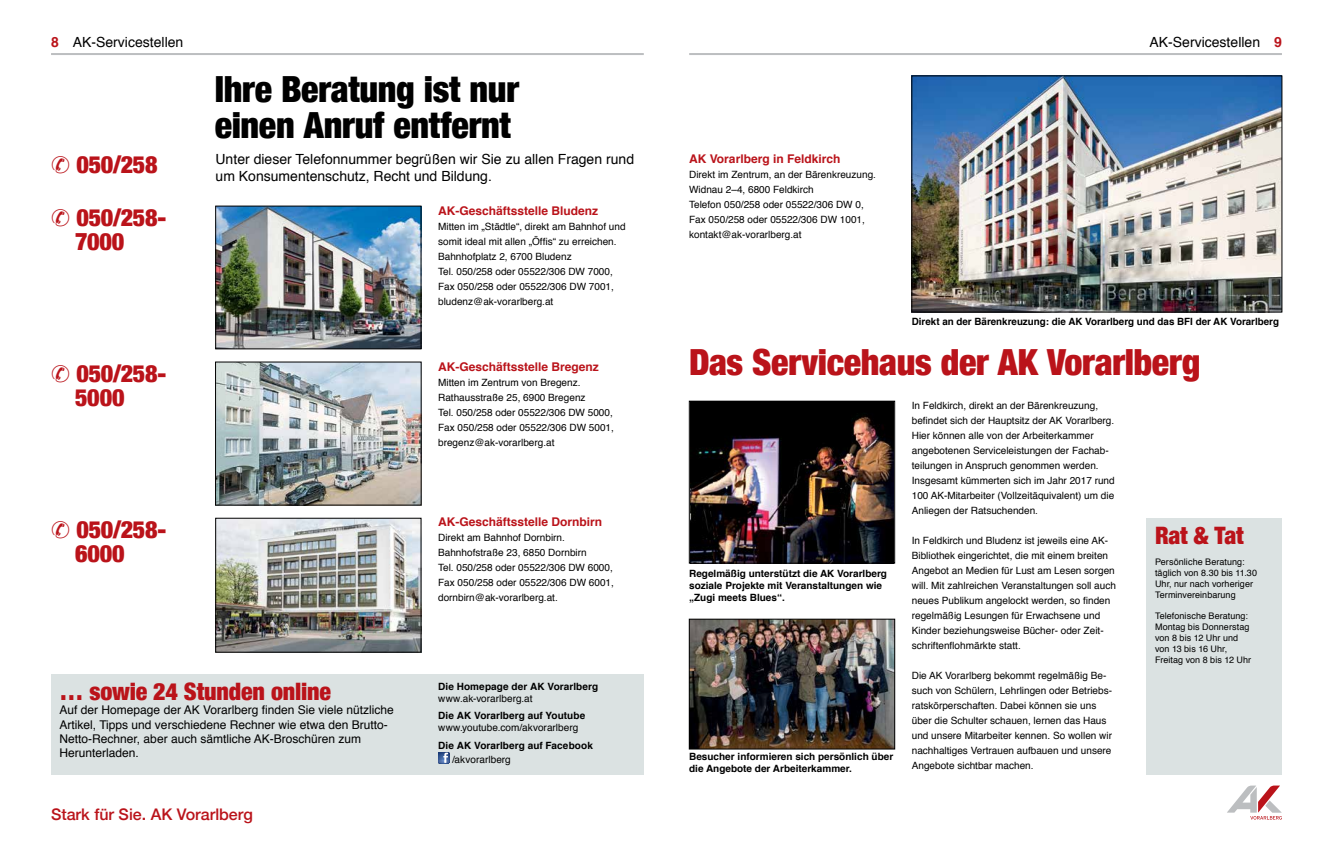
<style>
.page{position:relative;width:1333px;height:865px;background:#fff}
.page>*{position:absolute;margin:0;border:0;box-sizing:border-box;transform-origin:0 0}
.t1{font:900 condensed 36px/36px "Helvetica Neue";letter-spacing:-.01em;color:#000}
.t2{font:900 condensed 36px "Helvetica Neue";letter-spacing:-.01em;color:#ba131a}
.t3{font:900 condensed 24px/24px "Helvetica Neue";letter-spacing:-.01em;color:#ba131a}
.t4{font:500 16px "Helvetica Neue";color:#ba131a}
.t5{font:14px/16.8px "Helvetica";color:#000}
.t6{font:12px/14.4px "Helvetica";color:#000}
.t7{font:700 12px "Helvetica";color:#ba131a}
.t8{font:10px/15px "Helvetica";color:#000}
.t9{font:700 10px/12px "Helvetica";color:#000}
.t10{font:9px/10.8px "Helvetica";letter-spacing:.005em;color:#000}
.s1{font-weight:700;color:#ba131a}
</style>
<div class="page">
<hr style="left:689px;top:53px;width:592px;height:2px;background:#bcbec0">
<hr style="left:51px;top:53px;width:592px;height:2px;background:#bcbec0">
<img style="left:217px;top:520px;width:202px;height:130px">
<img style="left:217px;top:208px;width:202px;height:139px">
<div style="left:215px;top:206px;width:206px;height:143px;border:1px solid #000"></div>
<img style="left:217px;top:364px;width:202px;height:139px">
<img style="left:913px;top:78px;width:366px;height:232px">
<div style="left:911px;top:76px;width:370px;height:236px;border:1px solid #000"></div>
<div style="left:1146px;top:518px;width:135px;height:256px;background:#dbe2e2"></div>
<img style="left:691px;top:621px;width:201px;height:126px">
<div style="left:689px;top:619px;width:205px;height:130px;border:1px solid #000"></div>
<div style="left:51px;top:674px;width:592px;height:100px;background:#dbe2e2"></div>
<svg style="left:438px;top:752px;width:11px;height:11px"></svg>
<img style="left:691px;top:403px;width:201px;height:158px">
<div style="left:689px;top:401px;width:205px;height:162px;border:1px solid #000"></div>
<svg style="left:1227px;top:785px;width:54px;height:34px"></svg>
<h3 class="t5" style="left:51px;top:34px;width:134px"><span class="s1">8</span> AK-Servicestellen</h3>
<h3 class="t5" style="left:1149px;top:34px;width:134px">AK-Servicestellen <span class="s1">9</span></h3>
<h1 class="t1" style="left:215px;top:69px;width:306px">Ihre Beratung ist nur einen Anruf entfernt</h1>
<h3 class="t5" style="left:215px;top:151px;width:420px">Unter dieser Telefonnummer begrüßen wir Sie zu allen Fragen rund um Konsumentenschutz, Recht und Bildung.</h3>
<h2 class="t3" style="left:51px;top:152px;width:108px">✆ 050/258</h2>
<p class="t7" style="left:689px;top:149px;width:153px">AK Vorarlberg in Feldkirch</p>
<p class="t8" style="left:689px;top:167px;width:188px">Direkt im Zentrum, an der Bärenkreuzung.<br>Widnau 2–4, 6800 Feldkirch<br>Telefon 050/258 oder 05522/306 DW 0, Fax 050/258 oder 05522/306 DW 1001, kontakt@ak-vorarlberg.at</p>
<p class="t7" style="left:438px;top:201px;width:162px">AK-Geschäftsstelle Bludenz</p>
<p class="t8" style="left:438px;top:219px;width:189px">Mitten im „Städtle“, direkt am Bahnhof und somit ideal mit allen „Öffis“ zu erreichen.<br>Bahnhofplatz 2, 6700 Bludenz<br>Tel. 050/258 oder 05522/306 DW 7000, Fax 050/258 oder 05522/306 DW 7001, bludenz@ak-vorarlberg.at</p>
<h2 class="t3" style="left:75px;top:204px;width:93px;text-indent:-24px">✆ 050/258-<br>7000</h2>
<p class="t9" style="left:911px;top:316px;width:369px">Direkt an der Bärenkreuzung: die AK Vorarlberg und das BFI der AK Vorarlberg</p>
<h2 class="t3" style="left:75px;top:360px;width:93px;text-indent:-24px">✆ 050/258-<br>5000</h2>
<p class="t7" style="left:438px;top:357px;width:162px">AK-Geschäftsstelle Bregenz</p>
<p class="t8" style="left:438px;top:375px;width:177px">Mitten im Zentrum von Bregenz.<br>Rathausstraße 25, 6900 Bregenz<br>Tel. 050/258 oder 05522/306 DW 5000,<br>Fax 050/258 oder 05522/306 DW 5001, bregenz@ak-vorarlberg.at</p>
<h2 class="t3" style="left:75px;top:516px;width:93px;text-indent:-24px">✆ 050/258-<br>6000</h2>
<p class="t7" style="left:438px;top:512px;width:166px">AK-Geschäftsstelle Dornbirn</p>
<p class="t8" style="left:438px;top:530px;width:177px">Direkt am Bahnhof Dornbirn.<br>Bahnhofstraße 23, 6850 Dornbirn<br>Tel. 050/258 oder 05522/306 DW 6000,<br>Fax 050/258 oder 05522/306 DW 6001, dornbirn@ak-vorarlberg.at.</p>
<h2 class="t3" style="left:60px;top:678px;width:273px">… sowie 24 Stunden online</h2>
<p class="t6" style="left:60px;top:703px;width:336px">Auf der Homepage der AK Vorarlberg finden Sie viele nützliche Artikel, Tipps und verschiedene Rechner wie etwa den Brutto-Netto-Rechner, aber auch sämtliche AK-Broschüren zum Herunterladen.</p>
<p class="t9" style="left:438px;top:680px;width:162px">Die Homepage der AK Vorarlberg</p>
<p class="t8" style="left:438px;top:691px;width:96px">www.ak-vorarlberg.at</p>
<p class="t9" style="left:438px;top:710px;width:149px">Die AK Vorarlberg auf Youtube</p>
<p class="t8" style="left:438px;top:720px;width:142px">www.youtube.com/akvorarlberg</p>
<p class="t9" style="left:438px;top:739px;width:156px">Die AK Vorarlberg auf Facebook</p>
<p class="t8" style="left:452px;top:752px;width:60px">/akvorarlberg</p>
<h1 class="t2" style="left:689px;top:332px;width:512px">Das Servicehaus der AK Vorarlberg</h1>
<p class="t9" style="left:689px;top:567px;width:199px">Regelmäßig unterstützt die AK Vorarlberg soziale Projekte mit Veranstaltungen wie „Zugi meets Blues“.</p>
<p class="t9" style="left:689px;top:751px;width:205px">Besucher informieren sich persönlich über die Angebote der Arbeiterkammer.</p>
<p class="t8" style="left:911px;top:398px;width:204px">In Feldkirch, direkt an der Bärenkreuzung, befindet sich der Hauptsitz der AK Vorarlberg.<br>Hier können alle von der Arbeiterkammer angebotenen Serviceleistungen der Fachab&shy;teilungen in Anspruch genommen werden.<br>Insgesamt kümmerten sich im Jahr 2017 rund 100 AK-Mitarbeiter (Vollzeitäquivalent) um die Anliegen der Ratsuchenden.</p>
<p class="t8" style="left:911px;top:533px;width:205px">In Feldkirch und Bludenz ist jeweils eine AK-Bibliothek eingerichtet, die mit einem breiten Angebot an Medien für Lust am Lesen sorgen will. Mit zahlreichen Veranstaltungen soll auch neues Publikum angelockt werden, so finden regelmäßig Lesungen für Erwachsene und Kinder beziehungsweise Bücher- oder Zeit&shy;schriftenflohmärkte statt.</p>
<p class="t8" style="left:911px;top:668px;width:202px">Die AK Vorarlberg bekommt regelmäßig Be&shy;such von Schülern, Lehrlingen oder Betriebs&shy;ratskörperschaften. Dabei können sie uns über die Schulter schauen, lernen das Haus und unsere Mitarbeiter kennen. So wollen wir nachhaltiges Vertrauen aufbauen und unsere Angebote sichtbar machen.</p>
<h2 class="t3" style="left:1154px;top:522px;width:90px">Rat &amp; Tat</h2>
<p class="t10" style="left:1154px;top:557px;width:104px">Persönliche Beratung: täglich von 8.30 bis 11.30<br>Uhr, nur nach vorheriger<br>Terminvereinbarung</p>
<p class="t10" style="left:1154px;top:611px;width:98px">Telefonische Beratung:<br>Montag bis Donnerstag von 8 bis 12 Uhr und von 13 bis 16 Uhr,<br>Freitag von 8 bis 12 Uhr</p>
<h3 class="t4" style="left:51px;top:801px;width:203px">Stark für Sie. AK Vorarlberg</h3>
</div>
